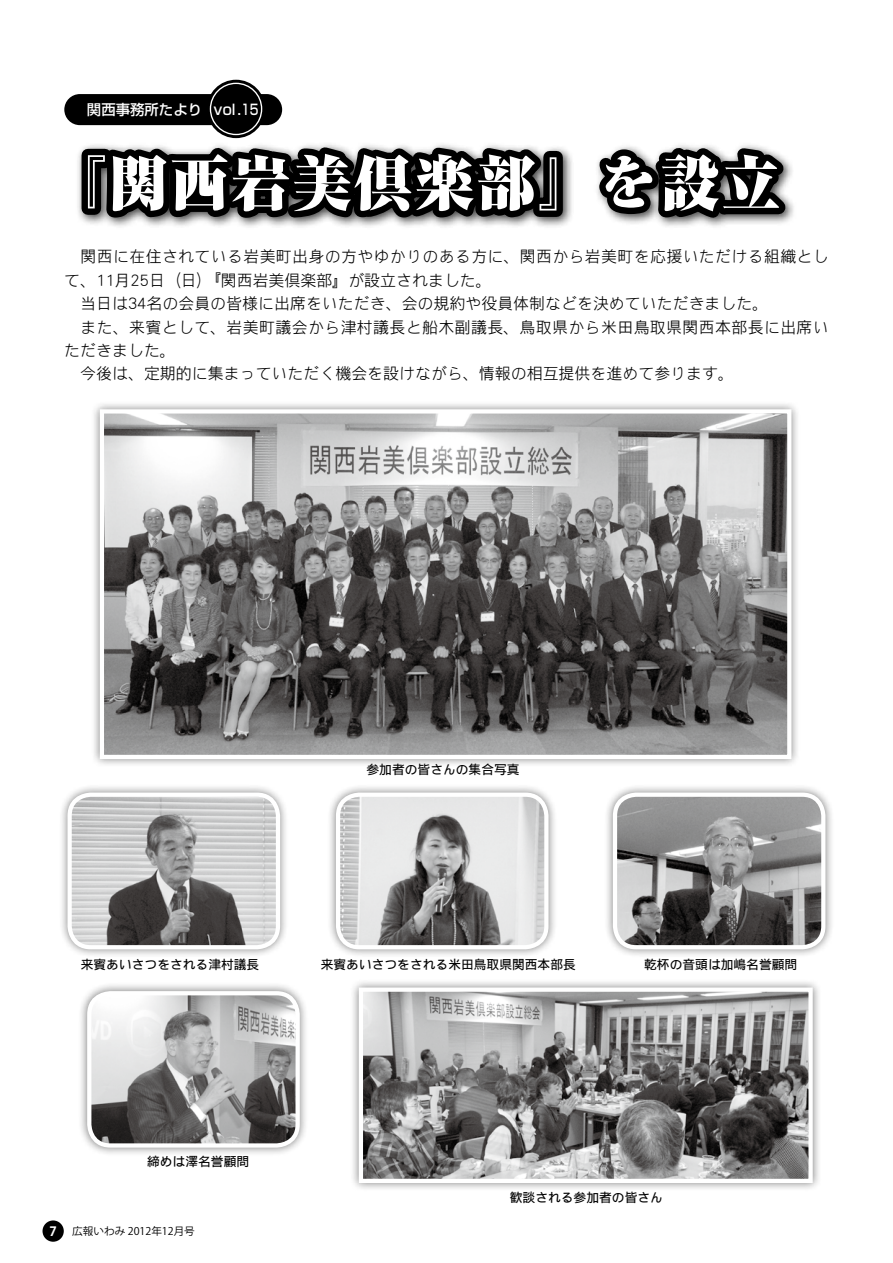
<style>
.page{position:relative;width:893px;height:1263px;background:#fff}
.page>*{position:absolute;margin:0;border:0;box-sizing:border-box;transform-origin:0 0}
.t1{font:900 58.35px "Ryumin Pro";letter-spacing:.05em;color:#fff}
.t2{font:15.9px/23.4px "DF Gothic P W3 WINP RKSJ H";color:#000}
.t3{font:14.4px "Shin Go Pro Medium 90 msp RKSJ H";color:#fff}
.t4{font:12.75px "DF Gothic P W5 WINP RKSJ H";color:#000}
.t5{font:10.65px "Koz Go Pro";color:#000}
.s1{font-weight:700;font-size:12.75px;color:#fff}
</style>
<div class="page">
<div style="left:43px;top:1220px;width:21px;height:22px;background:#000;border-radius:50%"></div>
<svg style="left:207px;top:80px;width:58px;height:58px"></svg>
<div style="left:64px;top:94px;width:218px;height:31px;background:#000;border-radius:16px"></div>
<div style="left:210px;top:83px;width:52px;height:52px;border:1px solid #fff;border-radius:50%"></div>
<svg style="left:77px;top:145px;width:73px;height:82px;background:#404040"></svg>
<svg style="left:150px;top:145px;width:10px;height:81px"></svg>
<svg style="left:160px;top:133px;width:632px;height:94px"></svg>
<div style="left:91px;top:400px;width:709px;height:368px;background:#000;opacity:.5"></div>
<img style="left:105px;top:414px;width:681px;height:340px">
<div style="left:100px;top:409px;width:691px;height:350px;border:4px solid #fff"></div>
<div style="left:59px;top:783px;width:230px;height:175px;background:#000;opacity:.5"></div>
<img style="left:70px;top:795px;width:208px;height:152px">
<div style="left:68px;top:792px;width:212px;height:157px;border:4px solid #fff;border-radius:21px"></div>
<div style="left:327px;top:783px;width:231px;height:175px;background:#000;opacity:.5"></div>
<img style="left:338px;top:795px;width:208px;height:152px">
<div style="left:336px;top:792px;width:213px;height:157px;border:4px solid #fff;border-radius:21px"></div>
<div style="left:78px;top:982px;width:231px;height:174px;background:#000;opacity:.5"></div>
<img style="left:89px;top:993px;width:209px;height:152px">
<div style="left:87px;top:991px;width:213px;height:156px;border:4px solid #fff;border-radius:21px"></div>
<div style="left:604px;top:783px;width:230px;height:175px;background:#000;opacity:.5"></div>
<img style="left:615px;top:795px;width:208px;height:152px">
<div style="left:613px;top:792px;width:212px;height:157px;border:4px solid #fff;border-radius:21px"></div>
<div style="left:350px;top:978px;width:472px;height:214px;background:#000;opacity:.5"></div>
<img style="left:364px;top:992px;width:444px;height:186px">
<div style="left:359px;top:987px;width:454px;height:196px;border:4px solid #fff"></div>
<p class="t3" style="left:87px;top:98px;width:173px">関西事務所たより vol .15</p>
<h1 class="t1" style="left:48px;top:137px;width:734px">『関西岩美倶楽部』を設立</h1>
<p class="t2" style="left:64px;top:245px;width:766px">　関西に在住されている岩美町出身の方やゆかりのある方に、関西から岩美町を応援いただける組織として、11月25日（日）『関西岩美倶楽部』が設立されました。<br>　当日は34名の会員の皆様に出席をいただき、会の規約や役員体制などを決めていただきました。<br>　また、来賓として、岩美町議会から津村議長と船木副議長、鳥取県から米田鳥取県関西本部長に出席いただきました。<br>　今後は、定期的に集まっていただく機会を設けながら、情報の相互提供を進めて参ります。</p>
<p class="t4" style="left:367px;top:763px;width:155px">参加者の皆さんの集合写真</p>
<p class="t4" style="left:81px;top:958px;width:180px">来賓あいさつをされる津村議長</p>
<p class="t4" style="left:644px;top:958px;width:155px">乾杯の音頭は加嶋名誉顧問</p>
<p class="t4" style="left:321px;top:958px;width:257px">来賓あいさつをされる米田鳥取県関西本部長</p>
<p class="t4" style="left:147px;top:1154px;width:104px">締めは澤名誉顧問</p>
<p class="t5" style="left:50px;top:1224px;width:147px"><span class="s1">7</span> 広報いわみ 2012年12月号</p>
<p class="t4" style="left:510px;top:1191px;width:155px">歓談される参加者の皆さん</p>
</div>
